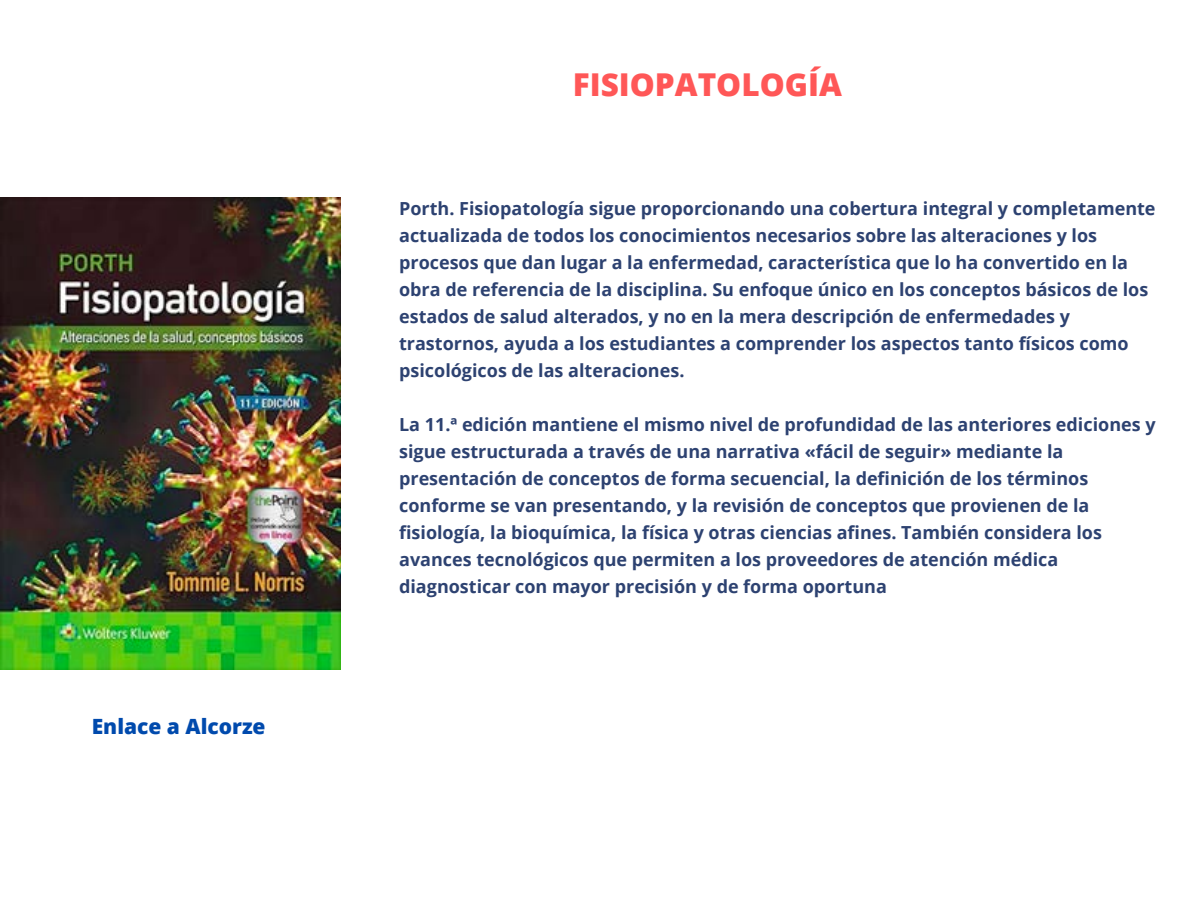
<style>
.page{position:relative;width:1188px;height:918px;background:#fff}
.page>*{position:absolute;margin:0;border:0;box-sizing:border-box;transform-origin:0 0}
.t1{font:800 31.5px "Open Sans";color:#ff5757}
.t2{font:800 21px "Open Sans";color:#004aad}
.t3{font:700 18px/27px "Open Sans";color:#2d4271}
</style>
<div class="page">
<img style="left:0;top:197px;width:341px;height:473px">
<p class="t2" style="left:92px;top:712px;width:175px">Enlace a Alcorze</p>
<h1 class="t1" style="left:573px;top:62px;width:271px">FISIOPATOLOGÍA</h1>
<h2 class="t3" style="left:399px;top:194px;width:758px">Porth. Fisiopatología sigue proporcionando una cobertura integral y completamente actualizada de todos los conocimientos necesarios sobre las alteraciones y los procesos que dan lugar a la enfermedad, característica que lo ha convertido en la obra de referencia de la disciplina. Su enfoque único en los conceptos básicos de los estados de salud alterados, y no en la mera descripción de enfermedades y trastornos, ayuda a los estudiantes a comprender los aspectos tanto físicos como psicológicos de las alteraciones.</h2>
<p class="t3" style="left:399px;top:410px;width:758px">La 11.ª edición mantiene el mismo nivel de profundidad de las anteriores ediciones y sigue estructurada a través de una narrativa «fácil de seguir» mediante la presentación de conceptos de forma secuencial, la definición de los términos conforme se van presentando, y la revisión de conceptos que provienen de la fisiología, la bioquímica, la física y otras ciencias afines. También considera los avances tecnológicos que permiten a los proveedores de atención médica diagnosticar con mayor precisión y de forma oportuna</p>
</div>
